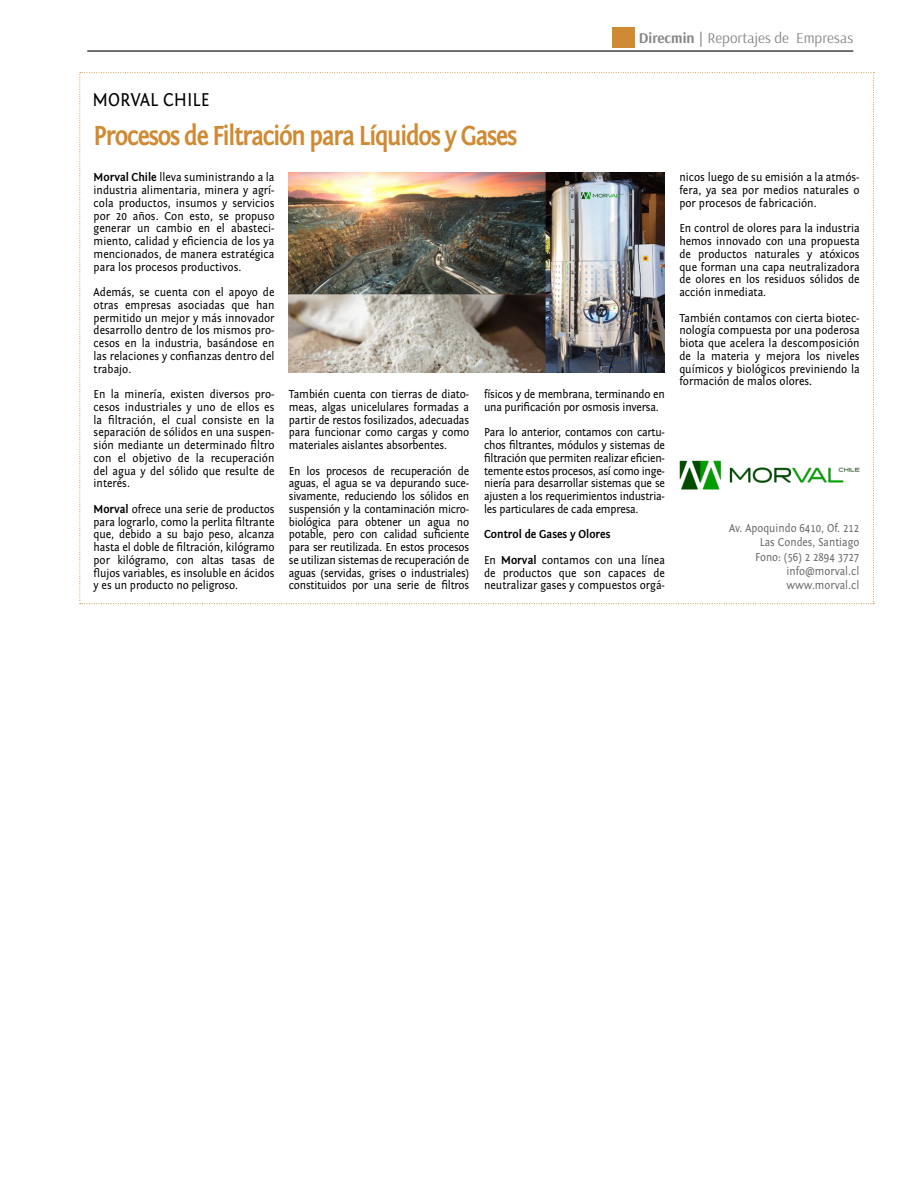
<style>
.page{position:relative;width:915px;height:1191px;background:#fff}
.page>*{position:absolute;margin:0;border:0;box-sizing:border-box;transform-origin:0 0}
.t1{font:700 28.5px "Fontin Sans";letter-spacing:-.05em;color:#cf8a34;scale:.85 1}
.t2{font:19.5px "Fontin Sans";color:#000;scale:.9 1}
.t3{font:15px "Arsenal";color:#878787}
.t4{font:12px/12.8px "Fontin Sans";color:#000;text-align:justify;scale:.92 1}
.t5{font:12px/14.4px "Fontin Sans";color:#6b6b6a;text-align:right;scale:.9 1}
.t6{font:12px/12.8px "Fontin Sans";letter-spacing:-.02em;color:#000;scale:.92 1}
.t7{font:700 12px/25.5px "Fontin Sans";color:#000;scale:.92 1}
.s1{font-weight:700}
.s2{font-weight:400}
</style>
<div class="page">
<hr style="left:87px;top:50px;width:766px;height:2px;background:#000">
<svg style="left:79px;top:72px;width:795px;height:532px"></svg>
<div style="left:612px;top:27px;width:22px;height:20px;background:#cf8a34"></div>
<img style="left:289px;top:172px;width:375px;height:200px">
<img style="left:679px;top:460px;width:180px;height:29px">
<h2 class="t2" style="left:92px;top:89px;width:131px">MORVAL CHILE</h2>
<p class="t3" style="left:638px;top:29px;width:216px"><span class="s1">Direcmin |</span> Reportajes de Empresas</p>
<h1 class="t1" style="left:94px;top:120px;width:500px">Procesos de Filtración para Líquidos y Gases</h1>
<p class="t4" style="left:94px;top:171px;width:198px"><span class="s1">Morval Chile</span> lleva suministrando a la industria alimentaria, minera y agrí&shy;cola productos, insumos y servicios por 20 años. Con esto, se propuso generar un cambio en el abasteci&shy;miento, calidad y eficiencia de los ya mencionados, de manera estratégica para los procesos productivos.</p>
<p class="t4" style="left:94px;top:286px;width:198px">Además, se cuenta con el apoyo de otras empresas asociadas que han permitido un mejor y más innovador desarrollo dentro de los mismos pro&shy;cesos en la industria, basándose en las relaciones y confianzas dentro del trabajo.</p>
<p class="t4" style="left:94px;top:388px;width:198px">En la minería, existen diversos pro&shy;cesos industriales y uno de ellos es la filtración, el cual consiste en la separación de sólidos en una suspen&shy;sión mediante un determinado filtro con el objetivo de la recuperación del agua y del sólido que resulte de interés.</p>
<p class="t4" style="left:94px;top:503px;width:198px"><span class="s1">Morval</span> ofrece una serie de productos para lograrlo, como la perlita filtrante que, debido a su bajo peso, alcanza hasta el doble de filtración, kilógramo por kilógramo, con altas tasas de flujos variables, es insoluble en ácidos y es un producto no peligroso.</p>
<p class="t4" style="left:289px;top:388px;width:197px">También cuenta con tierras de diato&shy;meas, algas unicelulares formadas a partir de restos fosilizados, adecuadas para funcionar como cargas y como materiales aislantes absorbentes.</p>
<p class="t4" style="left:289px;top:464px;width:197px">En los procesos de recuperación de aguas, el agua se va depurando suce&shy;sivamente, reduciendo los sólidos en suspensión y la contaminación micro&shy;biológica para obtener un agua no potable, pero con calidad suficiente para ser reutilizada. En estos procesos se utilizan sistemas de recuperación de aguas (servidas, grises o industriales) constituidos por una serie de filtros</p>
<p class="t6" style="left:484px;top:388px;width:198px">físicos y de membrana, terminando en una purificación por osmosis inversa.</p>
<p class="t4" style="left:484px;top:426px;width:198px">Para lo anterior, contamos con cartu&shy;chos filtrantes, módulos y sistemas de filtración que permiten realizar eficien&shy;temente estos procesos, así como inge&shy;niería para desarrollar sistemas que se ajusten a los requerimientos industria&shy;les particulares de cada empresa.</p>
<p class="t7" style="left:484px;top:522px;width:198px">Control de Gases y Olores<br><span class="s2">En</span> Morval <span class="s2">contamos con una línea</span></p>
<p class="t4" style="left:484px;top:566px;width:198px">de productos que son capaces de neutralizar gases y compuestos orgá-</p>
<p class="t4" style="left:679px;top:171px;width:197px">nicos luego de su emisión a la atmós&shy;fera, ya sea por medios naturales o por procesos de fabricación.</p>
<p class="t4" style="left:679px;top:222px;width:197px">En control de olores para la industria hemos innovado con una propuesta de productos naturales y atóxicos que forman una capa neutralizadora de olores en los residuos sólidos de acción inmediata.</p>
<p class="t4" style="left:679px;top:311px;width:197px">También contamos con cierta biotec&shy;nología compuesta por una poderosa biota que acelera la descomposición de la materia y mejora los niveles químicos y biológicos previniendo la formación de malos olores.</p>
<p class="t5" style="left:729px;top:521px;width:146px">Av. Apoquindo 6410, Of. 212<br>Las Condes, Santiago<br>Fono: (56) 2 2894 3727 info@morval.cl www.morval.cl</p>
</div>
